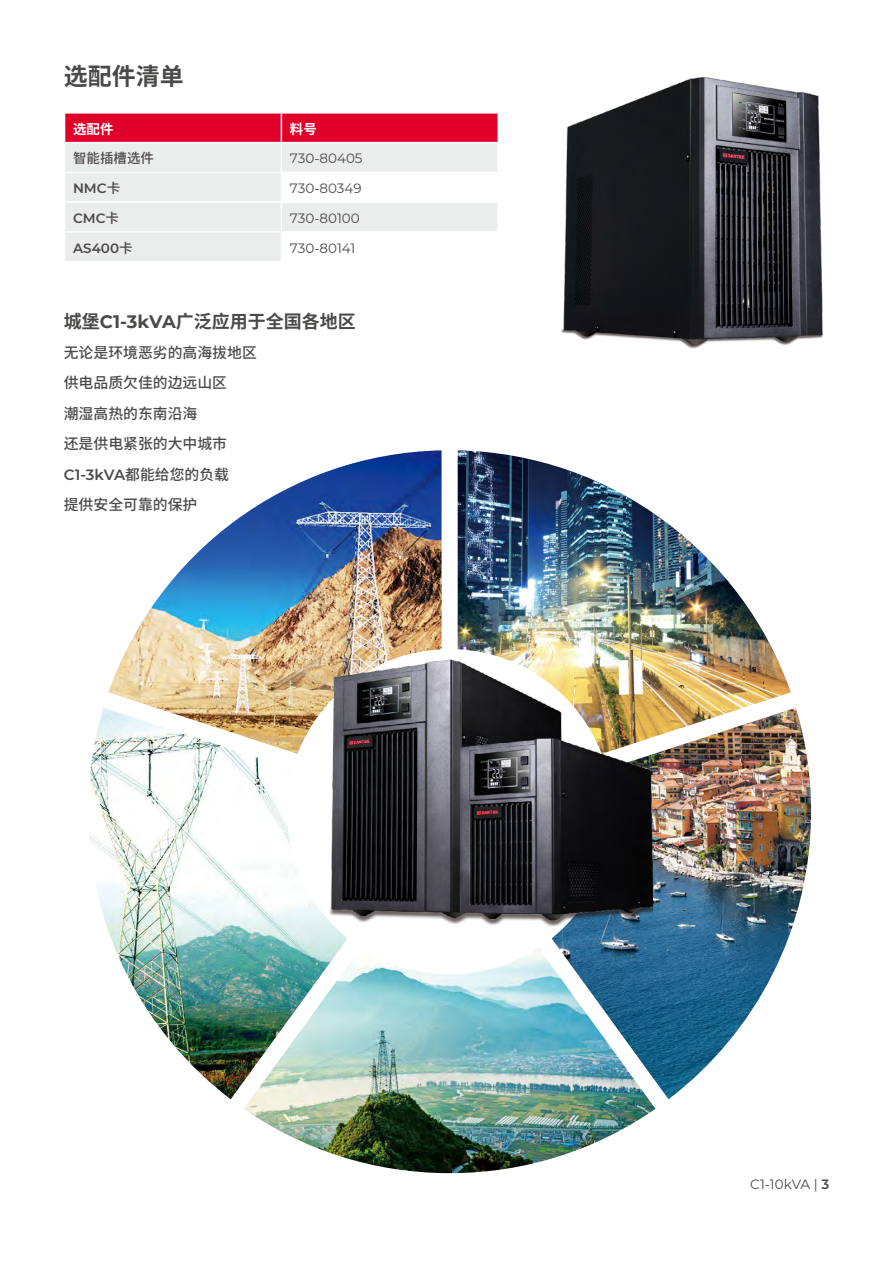
<style>
.page{position:relative;width:893px;height:1263px;background:#fff}
.page>*{position:absolute;margin:0;border:0;box-sizing:border-box;transform-origin:0 0}
.t1{font:700 24px "Noto Sans CJ Ksc";color:#4c4948}
.t2{font:700 18px "Noto Sans CJ Ksc";color:#4c4948}
.t3{font:500 14.85px/30.5px "Noto Sans CJ Ksc";color:#4c4948}
.t4{font:600 14.85px "Montserrat";letter-spacing:-.005em;color:#4c4948}
.t5{font:13.5px "Montserrat";color:#4c4948}
.t6{font:600 13.5px "Montserrat";color:#4c4948}
.t7{font:500 13.5px "Noto Sans CJ Ksc";color:#4c4948}
.t8{font:700 13.5px "Noto Sans CJ Ksc";color:#fff}
.s1{font-family:"Noto Sans CJ Ksc";font-weight:500}
.s2{font-family:"Montserrat"}
.s3{font-weight:600}
</style>
<div class="page">
<img style="left:561px;top:77px;width:262px;height:272px">
<img style="left:244px;top:948px;width:411px;height:225px">
<img style="left:458px;top:450px;width:333px;height:258px">
<img style="left:552px;top:708px;width:259px;height:391px">
<img style="left:108px;top:450px;width:334px;height:258px">
<img style="left:89px;top:708px;width:259px;height:391px">
<svg style="left:64px;top:113px;width:434px;height:148px"></svg>
<hr style="left:497px;top:233px;width:2px;height:28px;background:#fff">
<img style="left:330px;top:646px;width:323px;height:286px">
<h1 class="t1" style="left:64px;top:63px;width:121px">选配件清单</h1>
<p class="t8" style="left:73px;top:121px;width:42px">选配件</p>
<p class="t8" style="left:290px;top:121px;width:28px">料号</p>
<p class="t7" style="left:73px;top:151px;width:82px">智能插槽选件</p>
<p class="t5" style="left:290px;top:149px;width:74px">730-80405</p>
<p class="t6" style="left:73px;top:179px;width:49px">NMC<span class="s1">卡</span></p>
<p class="t5" style="left:290px;top:179px;width:73px">730-80349</p>
<p class="t6" style="left:73px;top:209px;width:48px">CMC<span class="s1">卡</span></p>
<p class="t5" style="left:290px;top:209px;width:71px">730-80100</p>
<p class="t6" style="left:73px;top:238px;width:61px">AS400<span class="s1">卡</span></p>
<p class="t5" style="left:290px;top:239px;width:67px">730-80141</p>
<p class="t2" style="left:64px;top:311px;width:293px">城堡<span class="s2">C1-3kVA</span>广泛应用于全国各地区</p>
<p class="t3" style="left:64px;top:338px;width:195px">无论是环境恶劣的高海拔地区供电品质欠佳的边远山区<br>潮湿高热的东南沿海<br>还是供电紧张的大中城市</p>
<p class="t4" style="left:64px;top:464px;width:167px">C1-3kVA<span class="s1">都能给您的负载</span></p>
<p class="t3" style="left:64px;top:490px;width:135px">提供安全可靠的保护</p>
<p class="t5" style="left:750px;top:1175px;width:80px">C1-10kVA | <span class="s3">3</span></p>
</div>
